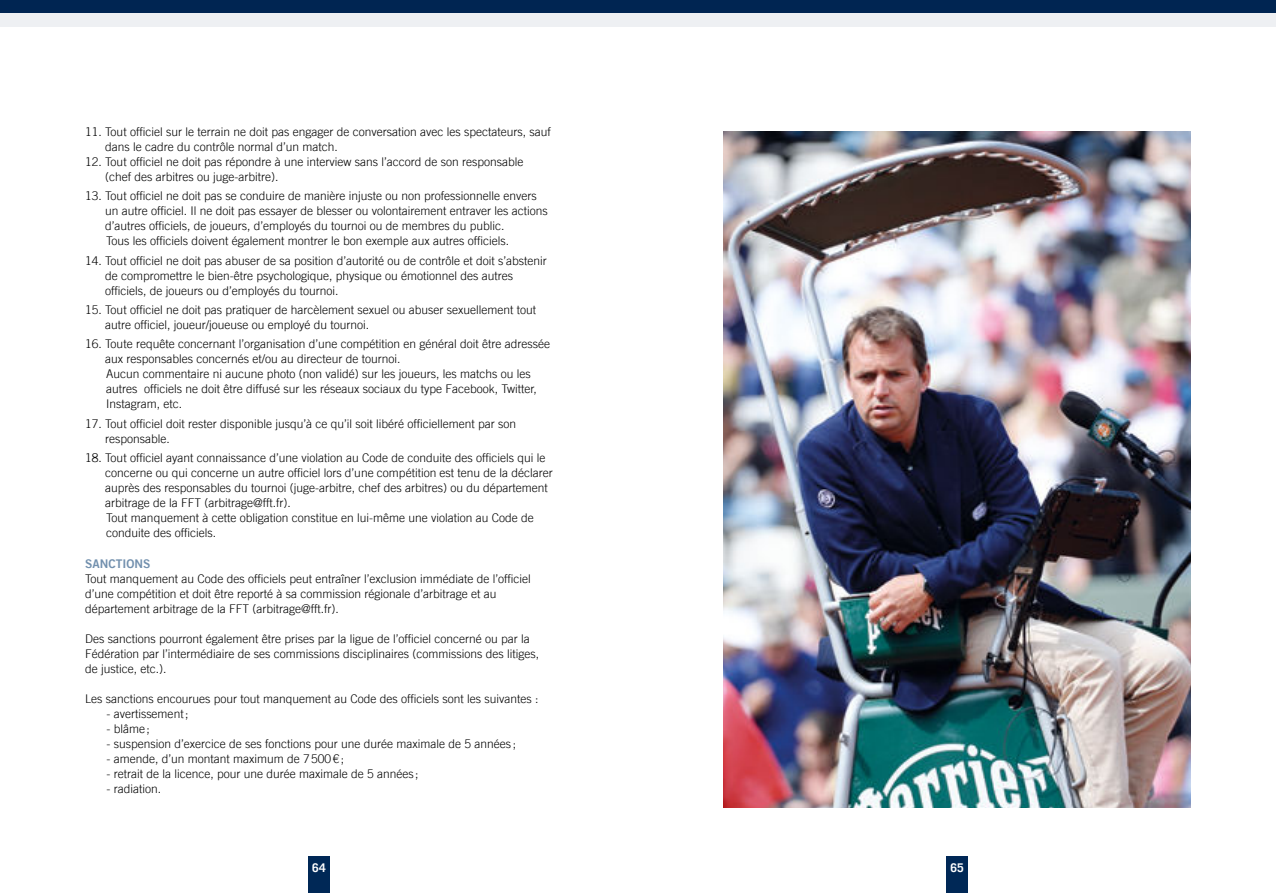
<style>
.page{position:relative;width:1276px;height:893px;background:#fff}
.page>*{position:absolute;margin:0;border:0;box-sizing:border-box;transform-origin:0 0}
.t1{font:300 12px/15px "Trade Gothic LT";color:#000}
.t2{font:12px "Trade Gothic LT Bold Two";color:#7290ae}
.t3{font:700 12px "Trade Gothic LT";color:#fff}
</style>
<div class="page">
<div style="left:308px;top:856px;width:22px;height:37px;background:#002856"></div>
<div style="left:946px;top:856px;width:21px;height:37px;background:#002856"></div>
<svg style="left:0;top:0;width:638px;height:27px;fill:#eef0f3"></svg>
<svg style="left:638px;top:0;width:638px;height:27px;fill:#eef0f3"></svg>
<img style="left:723px;top:131px;width:468px;height:677px">
<p class="t1" style="left:105px;top:124px;width:447px;text-indent:-20px">11. Tout officiel sur le terrain ne doit pas engager de conversation avec les spectateurs, sauf dans le cadre du contrôle normal d’un match.</p>
<p class="t1" style="left:105px;top:154px;width:420px;text-indent:-20px">12. Tout officiel ne doit pas répondre à une interview sans l’accord de son responsable (chef des arbitres ou juge-arbitre).</p>
<p class="t1" style="left:105px;top:189px;width:444px;text-indent:-20px">13. Tout officiel ne doit pas se conduire de manière injuste ou non professionnelle envers un autre officiel. Il ne doit pas essayer de blesser ou volontairement entraver les actions d’autres officiels, de joueurs, d’employés du tournoi ou de membres du public.<br>Tous les officiels doivent également montrer le bon exemple aux autres officiels.</p>
<p class="t1" style="left:105px;top:253px;width:443px;text-indent:-20px">14. Tout officiel ne doit pas abuser de sa position d’autorité ou de contrôle et doit s’abstenir de compromettre le bien-être psychologique, physique ou émotionnel des autres officiels, de joueurs ou d’employés du tournoi.</p>
<p class="t1" style="left:105px;top:302px;width:432px;text-indent:-20px">15. Tout officiel ne doit pas pratiquer de harcèlement sexuel ou abuser sexuellement tout autre officiel, joueur/joueuse ou employé du tournoi.</p>
<p class="t1" style="left:105px;top:337px;width:446px;text-indent:-20px">16. Toute requête concernant l’organisation d’une compétition en général doit être adressée aux responsables concernés et/ou au directeur de tournoi.<br>Aucun commentaire ni aucune photo (non validé) sur les joueurs, les matchs ou les autres officiels ne doit être diffusé sur les réseaux sociaux du type Facebook, Twitter, Instagram, etc.</p>
<p class="t1" style="left:105px;top:416px;width:412px;text-indent:-20px">17. Tout officiel doit rester disponible jusqu’à ce qu’il soit libéré officiellement par son responsable.</p>
<p class="t1" style="left:105px;top:450px;width:449px;text-indent:-20px">18. Tout officiel ayant connaissance d’une violation au Code de conduite des officiels qui le concerne ou qui concerne un autre officiel lors d’une compétition est tenu de la déclarer auprès des responsables du tournoi (juge-arbitre, chef des arbitres) ou du département arbitrage de la FFT (arbitrage@fft.fr).<br>Tout manquement à cette obligation constitue en lui-même une violation au Code de conduite des officiels.</p>
<p class="t2" style="left:85px;top:557px;width:67px">SANCTIONS</p>
<p class="t1" style="left:85px;top:571px;width:447px">Tout manquement au Code des officiels peut entraîner l’exclusion immédiate de l’officiel d’une compétition et doit être reporté à sa commission régionale d’arbitrage et au département arbitrage de la FFT (arbitrage@fft.fr).</p>
<p class="t1" style="left:85px;top:631px;width:455px">Des sanctions pourront également être prises par la ligue de l’officiel concerné ou par la<br>Fédération par l’intermédiaire de ses commissions disciplinaires (commissions des litiges, de justice, etc.).</p>
<p class="t1" style="left:85px;top:691px;width:455px">Les sanctions encourues pour tout manquement au Code des officiels sont les suivantes :</p>
<p class="t1" style="left:106px;top:707px;width:84px">- avertissement ;</p>
<p class="t1" style="left:106px;top:722px;width:45px">- blâme ;</p>
<p class="t1" style="left:106px;top:737px;width:411px">- suspension d’exercice de ses fonctions pour une durée maximale de 5 années ;</p>
<p class="t1" style="left:106px;top:752px;width:239px">- amende, d’un montant maximum de 7 500 € ;</p>
<p class="t1" style="left:106px;top:767px;width:314px">- retrait de la licence, pour une durée maximale de 5 années ;</p>
<p class="t1" style="left:106px;top:782px;width:56px">- radiation.</p>
<p class="t3" style="left:312px;top:861px;width:15px">64</p>
<p class="t3" style="left:950px;top:861px;width:15px">65</p>
</div>
